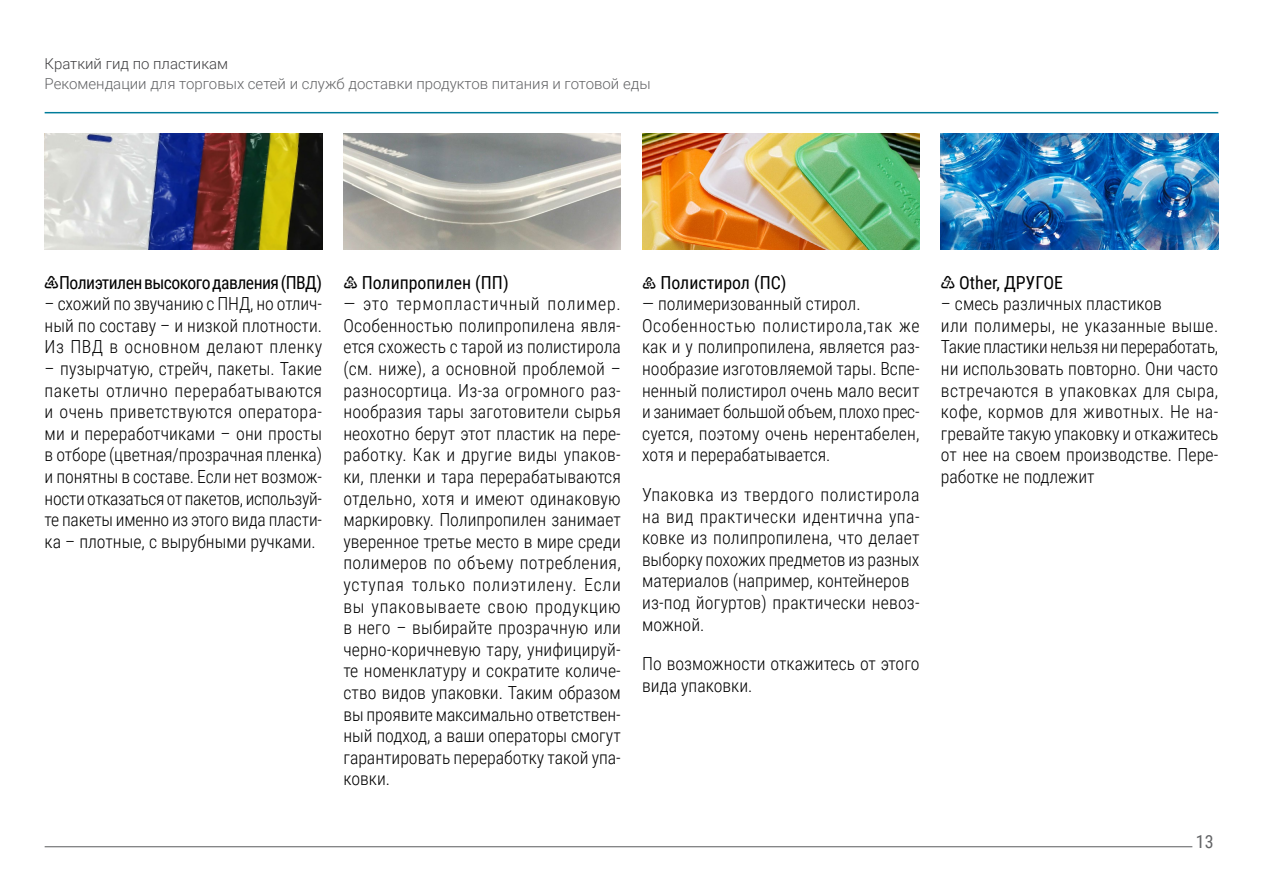
<style>
.page{position:relative;width:1263px;height:893px;background:#fff}
.page>*{position:absolute;margin:0;border:0;box-sizing:border-box;transform-origin:0 0}
.t1{font:300 18px/21.6px "Roboto Condensed";color:#000}
.t2{font:18px "Roboto Condensed";letter-spacing:-.01em;color:#000}
.t3{font:18px "Roboto Condensed";letter-spacing:-.03em;color:#000}
.t4{font:18px "Roboto Condensed";color:#636466}
.t5{font:300 15px "Roboto";color:#636466}
.t6{font:300 15px "Roboto";color:#414042}
.s1{font-family:"Menlo";font-weight:700;font-size:24px}
</style>
<div class="page">
<img style="left:343px;top:134px;width:278px;height:115px">
<img style="left:45px;top:134px;width:277px;height:115px">
<img style="left:642px;top:134px;width:277px;height:115px">
<img style="left:941px;top:134px;width:277px;height:115px">
<hr style="left:45px;top:112px;width:1173px;height:1px;background:#007c9a">
<hr style="left:45px;top:846px;width:1147px;height:1px;background:#636466">
<p class="t6" style="left:45px;top:54px;width:185px">Краткий гид по пластикам</p>
<p class="t5" style="left:45px;top:73px;width:607px">Рекомендации для торговых сетей и служб доставки продуктов питания и готовой еды</p>
<p class="t3" style="left:45px;top:269px;width:279px"><span class="s1">♶</span>Полиэтилен высокого давления (ПВД)</p>
<p class="t1" style="left:45px;top:292px;width:279px;text-align:justify">– схожий по звучанию с ПНД, но отлич&shy;ный по составу – и низкой плотности.<br>Из ПВД в основном делают пленку</p>
<p class="t1" style="left:45px;top:357px;width:279px;text-align:justify">– пузырчатую, стрейч, пакеты. Такие пакеты отлично перерабатываются и очень приветствуются оператора&shy;ми и переработчиками – они просты в отборе (цветная/прозрачная пленка) и понятны в составе. Если нет возмож&shy;ности отказаться от пакетов, используй&shy;те пакеты именно из этого вида пласти&shy;ка – плотные, с вырубными ручками.</p>
<p class="t2" style="left:343px;top:269px;width:167px"><span class="s1">♷</span> Полипропилен (ПП)</p>
<p class="t1" style="left:343px;top:292px;width:279px;text-align:justify">— это термопластичный полимер.<br>Особенностью полипропилена явля&shy;ется схожесть с тарой из полистирола (см. ниже), а основной проблемой – разносортица. Из-за огромного раз&shy;нообразия тары заготовители сырья неохотно берут этот пластик на пере&shy;работку. Как и другие виды упаков&shy;ки, пленки и тара перерабатываются отдельно, хотя и имеют одинаковую маркировку. Полипропилен занимает уверенное третье место в мире среди полимеров по объему потребления, уступая только полиэтилену. Если вы упаковываете свою продукцию в него – выбирайте прозрачную или черно-коричневую тару, унифицируй&shy;те номенклатуру и сократите количе&shy;ство видов упаковки. Таким образом вы проявите максимально ответствен&shy;ный подход, а ваши операторы смогут гарантировать переработку такой упа&shy;ковки.</p>
<p class="t2" style="left:642px;top:269px;width:146px"><span class="s1">♸</span> Полистирол (ПС)</p>
<p class="t1" style="left:642px;top:292px;width:279px">— полимеризованный стирол.<br>Особенностью полистирола,так же как и у полипропилена, является раз&shy;нообразие изготовляемой тары. Вспе&shy;ненный полистирол очень мало весит и занимает большой объем, плохо прес&shy;суется, поэтому очень нерентабелен, хотя и перерабатывается.</p>
<p class="t1" style="left:642px;top:483px;width:279px">Упаковка из твердого полистирола на вид практически идентична упа&shy;ковке из полипропилена, что делает выборку похожих предметов из разных материалов (например, контейнеров из-под йогуртов) практически невоз&shy;можной.</p>
<p class="t1" style="left:642px;top:652px;width:279px">По возможности откажитесь от этого вида упаковки.</p>
<p class="t2" style="left:941px;top:269px;width:124px"><span class="s1">♹</span> Other, ДРУГОЕ</p>
<p class="t1" style="left:941px;top:292px;width:279px">– смесь различных пластиков<br>или полимеры, не указанные выше.<br>Такие пластики нельзя ни переработать, ни использовать повторно. Они часто встречаются в упаковках для сыра, кофе, кормов для животных. Не на&shy;гревайте такую упаковку и откажитесь от нее на своем производстве. Пере&shy;работке не подлежит</p>
<p class="t4" style="left:1196px;top:829px;width:19px">13</p>
</div>
